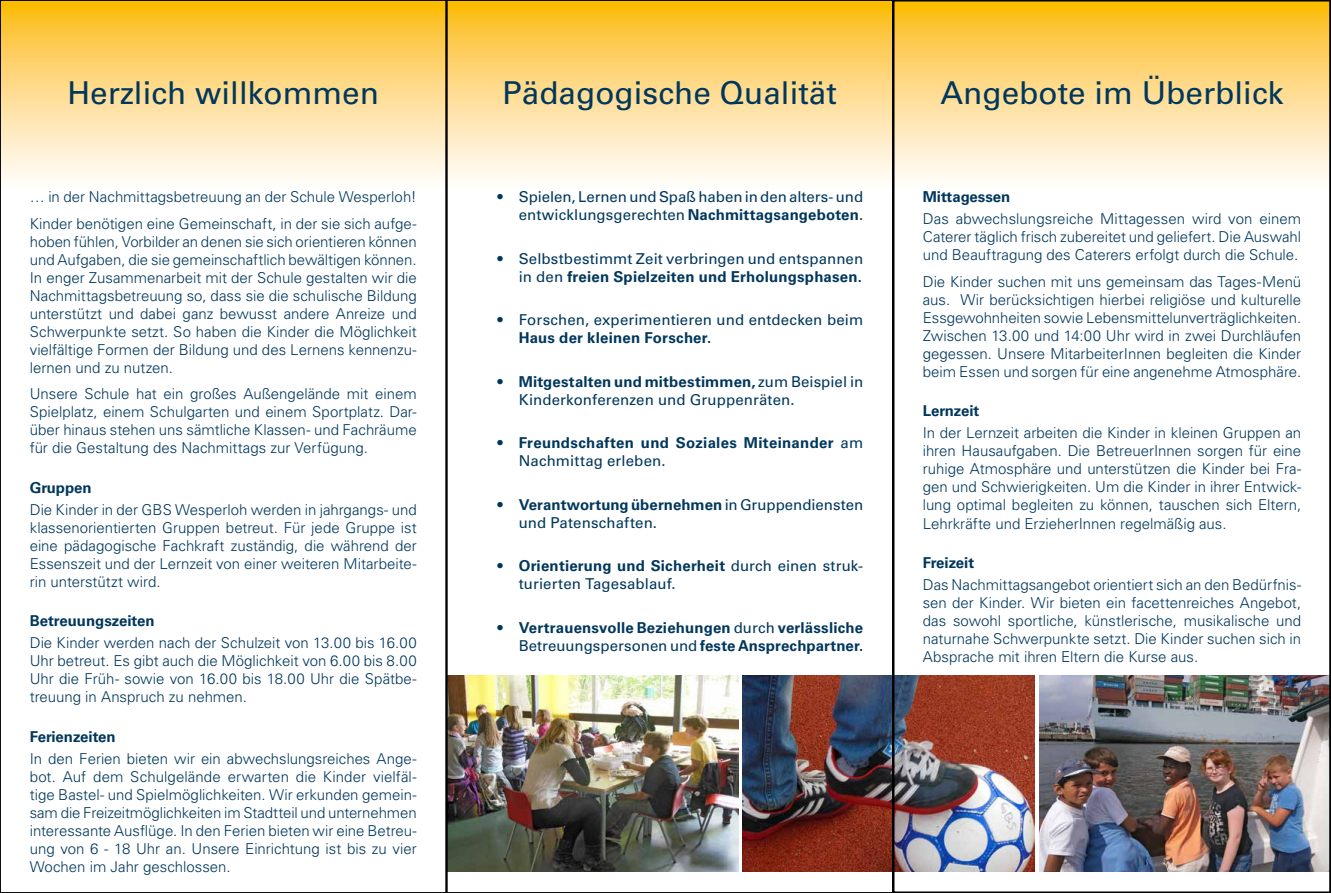
<style>
.page{position:relative;width:1331px;height:893px;background:#fff}
.page>*{position:absolute;margin:0;border:0;box-sizing:border-box;transform-origin:0 0}
.t1{font:31.5px "Univers LT Std";color:#00375c}
.t2{font:300 15px/18px "Univers LT Std";color:#00375c;text-align:justify}
.t3{font:15px/18px "Univers LT Std";letter-spacing:.01em;color:#00375c}
.t4{font:700 15px/18px "Univers LT Std";letter-spacing:.01em;color:#00375c}
.s1{font-weight:700}
.s2{font-weight:400}
</style>
<div class="page">
<svg style="left:3px;top:3px;width:1325px;height:177px;background:#fedb89"></svg>
<img style="left:449px;top:675px;width:289px;height:196px">
<img style="left:743px;top:675px;width:292px;height:196px">
<img style="left:1039px;top:675px;width:289px;height:196px">
<div style="left:0;top:0;width:447px;height:893px;border:2px solid #000"></div>
<div style="left:892px;top:0;width:439px;height:893px;border:2px solid #000"></div>
<h1 class="t1" style="left:67px;top:74px;width:313px">Herzlich willkommen</h1>
<h1 class="t1" style="left:503px;top:74px;width:336px">Pädagogische Qualität</h1>
<p class="t2" style="left:30px;top:184px;width:388px;line-height:26.5px">… in der Nachmittagsbetreuung an der Schule Wesperloh!<br>Kinder benötigen eine Gemeinschaft, in der sie sich aufge-</p>
<p class="t2" style="left:30px;top:232px;width:388px">hoben fühlen, Vorbilder an denen sie sich orientieren können und Aufgaben, die sie gemeinschaftlich bewältigen können.<br>In enger Zusammenarbeit mit der Schule gestalten wir die Nachmittagsbetreuung so, dass sie die schulische Bildung unterstützt und dabei ganz bewusst andere Anreize und Schwerpunkte setzt. So haben die Kinder die Möglichkeit vielfältige Formen der Bildung und des Lernens kennenzu&shy;lernen und zu nutzen.</p>
<p class="t2" style="left:30px;top:385px;width:388px">Unsere Schule hat ein großes Außengelände mit einem Spielplatz, einem Schulgarten und einem Sportplatz. Dar&shy;über hinaus stehen uns sämtliche Klassen- und Fachräume für die Gestaltung des Nachmittags zur Verfügung.</p>
<p class="t4" style="left:30px;top:478px;width:63px">Gruppen</p>
<p class="t2" style="left:30px;top:500px;width:388px">Die Kinder in der GBS Wesperloh werden in jahrgangs- und klassenorientierten Gruppen betreut. Für jede Gruppe ist eine pädagogische Fachkraft zuständig, die während der Essenszeit und der Lernzeit von einer weiteren Mitarbeite&shy;rin unterstützt wird.</p>
<p class="t4" style="left:30px;top:612px;width:126px">Betreuungszeiten</p>
<p class="t2" style="left:30px;top:634px;width:388px">Die Kinder werden nach der Schulzeit von 13.00 bis 16.00<br>Uhr betreut. Es gibt auch die Möglichkeit von 6.00 bis 8.00<br>Uhr die Früh- sowie von 16.00 bis 18.00 Uhr die Spätbe&shy;treuung in Anspruch zu nehmen.</p>
<p class="t4" style="left:30px;top:727px;width:88px">Ferienzeiten</p>
<p class="t2" style="left:30px;top:749px;width:388px">In den Ferien bieten wir ein abwechslungsreiches Ange&shy;bot. Auf dem Schulgelände erwarten die Kinder vielfäl&shy;tige Bastel- und Spielmöglichkeiten. Wir erkunden gemein&shy;sam die Freizeitmöglichkeiten im Stadtteil und unternehmen interessante Ausflüge. In den Ferien bieten wir eine Betreu&shy;ung von 6 - 18 Uhr an. Unsere Einrichtung ist bis zu vier Wochen im Jahr geschlossen.</p>
<p class="t3" style="left:497px;top:188px;width:367px;text-align:right">• Spielen, Lernen und Spaß haben in den alters- und entwicklungsgerechten <span class="s1">Nachmittagsangeboten</span>.</p>
<p class="t3" style="left:497px;top:249px;width:367px;text-align:right">• Selbstbestimmt Zeit verbringen und entspannen in den <span class="s1">freien Spielzeiten und Erholungsphasen.</span></p>
<p class="t3" style="left:497px;top:311px;width:367px">• Forschen, experimentieren und entdecken beim</p>
<p class="t4" style="left:519px;top:329px;width:194px">Haus der kleinen Forscher.</p>
<p class="t3" style="left:519px;top:373px;width:346px;text-indent:-21px">• <span class="s1">Mitgestalten und mitbestimmen,</span> zum Beispiel in<br>Kinderkonferenzen und Gruppenräten.</p>
<p class="t4" style="left:519px;top:434px;width:346px;text-indent:-21px"><span class="s2">•</span> Freundschaften und Soziales Miteinander <span class="s2">am<br>Nachmittag erleben.</span></p>
<p class="t3" style="left:519px;top:496px;width:346px;text-indent:-21px">• <span class="s1">Verantwortung übernehmen</span> in Gruppendiensten und Patenschaften.</p>
<p class="t3" style="left:519px;top:557px;width:346px;text-indent:-21px">• <span class="s1">Orientierung und Sicherheit</span> durch einen struk&shy;turierten Tagesablauf.</p>
<p class="t4" style="left:497px;top:619px;width:367px;text-align:right"><span class="s2">•</span> Vertrauensvolle Beziehungen <span class="s2">durch</span> verlässliche<br><span class="s2">Betreuungspersonen und</span> feste Ansprechpartner.</p>
<h1 class="t1" style="left:940px;top:74px;width:345px">Angebote im Überblick</h1>
<p class="t4" style="left:923px;top:188px;width:89px">Mittagessen</p>
<p class="t2" style="left:923px;top:210px;width:380px">Das abwechslungsreiche Mittagessen wird von einem Caterer täglich frisch zubereitet und geliefert. Die Auswahl und Beauftragung des Caterers erfolgt durch die Schule.</p>
<p class="t2" style="left:923px;top:273px;width:380px">Die Kinder suchen mit uns gemeinsam das Tages-Menü aus. Wir berücksichtigen hierbei religiöse und kulturelle Essgewohnheiten sowie Lebensmittelunverträglichkeiten.<br>Zwischen 13.00 und 14:00 Uhr wird in zwei Durchläufen gegessen. Unsere MitarbeiterInnen begleiten die Kinder beim Essen und sorgen für eine angenehme Atmosphäre.</p>
<p class="t4" style="left:923px;top:402px;width:58px">Lernzeit</p>
<p class="t2" style="left:923px;top:424px;width:380px">In der Lernzeit arbeiten die Kinder in kleinen Gruppen an ihren Hausaufgaben. Die BetreuerInnen sorgen für eine ruhige Atmosphäre und unterstützen die Kinder bei Fra&shy;gen und Schwierigkeiten. Um die Kinder in ihrer Entwick&shy;lung optimal begleiten zu können, tauschen sich Eltern, Lehrkräfte und ErzieherInnen regelmäßig aus.</p>
<p class="t4" style="left:923px;top:554px;width:53px">Freizeit</p>
<p class="t2" style="left:923px;top:576px;width:380px">Das Nachmittagsangebot orientiert sich an den Bedürfnis&shy;sen der Kinder. Wir bieten ein facettenreiches Angebot, das sowohl sportliche, künstlerische, musikalische und naturnahe Schwerpunkte setzt. Die Kinder suchen sich in Absprache mit ihren Eltern die Kurse aus.</p>
</div>
